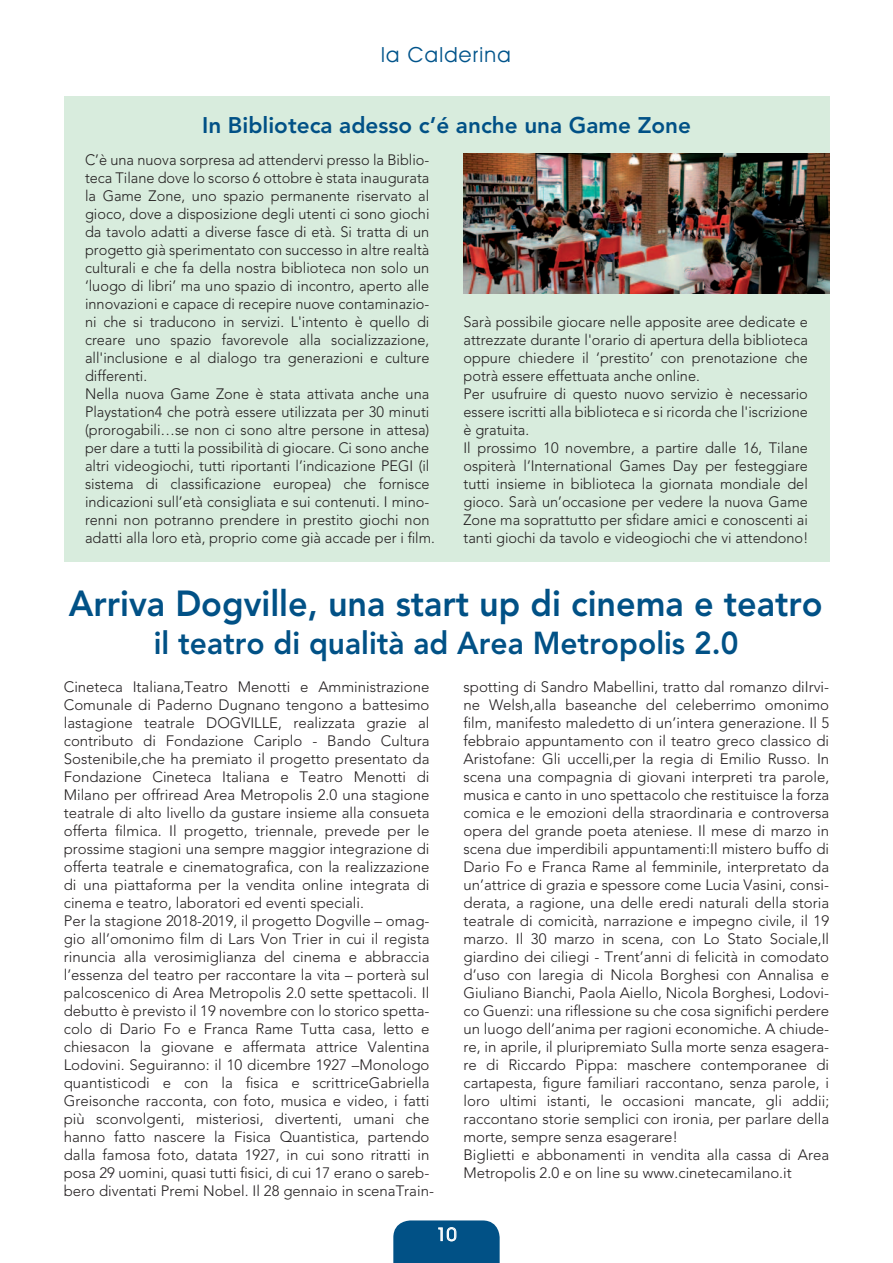
<style>
.page{position:relative;width:893px;height:1263px;background:#fff}
.page>*{position:absolute;margin:0;border:0;box-sizing:border-box;transform-origin:0 0}
.t1{font:800 36px "Avenir LT Std";color:#015186;scale:.95 1}
.t2{font:800 31.5px "Avenir LT Std";color:#015186;scale:.95 1}
.t3{font:800 22.5px "Avenir LT Std";color:#015186}
.t4{font:21px "Avant Garde IT Cby BT";letter-spacing:.06em;color:#01548b}
.t5{font:18px "Avant Garde IT Cby BT";color:#fff}
.t6{font:300 15px/18px "Avenir LT Std";color:#231f20}
</style>
<div class="page">
<svg style="left:393px;top:1220px;width:107px;height:43px;background:#115c8d"></svg>
<div style="left:64px;top:96px;width:765px;height:465px;background:#d8ecdd"></div>
<img style="left:463px;top:153px;width:366px;height:141px">
<p class="t4" style="left:381px;top:47px;width:131px">la Calderina</p>
<p class="t3" style="left:202px;top:114px;width:490px">In Biblioteca adesso c’é anche una Game Zone</p>
<p class="t6" style="left:85px;top:151px;width:351px">C’è una nuova sorpresa ad attendervi presso la Biblio&shy;teca Tilane dove lo scorso 6 ottobre è stata inaugurata la Game Zone, uno spazio permanente riservato al gioco, dove a disposizione degli utenti ci sono giochi da tavolo adatti a diverse fasce di età. Si tratta di un progetto già sperimentato con successo in altre realtà culturali e che fa della nostra biblioteca non solo un ‘luogo di libri’ ma uno spazio di incontro, aperto alle innovazioni e capace di recepire nuove contaminazio&shy;ni che si traducono in servizi. L'intento è quello di creare uno spazio favorevole alla socializzazione, all'inclusione e al dialogo tra generazioni e culture differenti.<br>Nella nuova Game Zone è stata attivata anche una Playstation4 che potrà essere utilizzata per 30 minuti (prorogabili…se non ci sono altre persone in attesa) per dare a tutti la possibilità di giocare. Ci sono anche altri videogiochi, tutti riportanti l’indicazione PEGI (il sistema di classificazione europea) che fornisce indicazioni sull’età consigliata e sui contenuti. I mino&shy;renni non potranno prendere in prestito giochi non adatti alla loro età, proprio come già accade per i film.</p>
<p class="t6" style="left:463px;top:313px;width:346px">Sarà possibile giocare nelle apposite aree dedicate e attrezzate durante l'orario di apertura della biblioteca oppure chiedere il ‘prestito’ con prenotazione che potrà essere effettuata anche online.<br>Per usufruire di questo nuovo servizio è necessario essere iscritti alla biblioteca e si ricorda che l'iscrizione è gratuita.<br>Il prossimo 10 novembre, a partire dalle 16, Tilane ospiterà l’International Games Day per festeggiare tutti insieme in biblioteca la giornata mondiale del gioco. Sarà un’occasione per vedere la nuova Game Zone ma soprattutto per sfidare amici e conoscenti ai tanti giochi da tavolo e videogiochi che vi attendono!</p>
<p class="t1" style="left:69px;top:586px;width:795px">Arriva Dogville, una start up di cinema e teatro</p>
<p class="t2" style="left:154px;top:628px;width:617px">il teatro di qualità ad Area Metropolis 2.0</p>
<p class="t6" style="left:64px;top:678px;width:372px">Cineteca Italiana,Teatro Menotti e Amministrazione Comunale di Paderno Dugnano tengono a battesimo lastagione teatrale DOGVILLE, realizzata grazie al contributo di Fondazione Cariplo - Bando Cultura Sostenibile,che ha premiato il progetto presentato da Fondazione Cineteca Italiana e Teatro Menotti di Milano per offriread Area Metropolis 2.0 una stagione teatrale di alto livello da gustare insieme alla consueta offerta filmica. Il progetto, triennale, prevede per le prossime stagioni una sempre maggior integrazione di offerta teatrale e cinematografica, con la realizzazione di una piattaforma per la vendita online integrata di cinema e teatro, laboratori ed eventi speciali.<br>Per la stagione 2018-2019, il progetto Dogville – omag&shy;gio all’omonimo film di Lars Von Trier in cui il regista rinuncia alla verosimiglianza del cinema e abbraccia l’essenza del teatro per raccontare la vita – porterà sul palcoscenico di Area Metropolis 2.0 sette spettacoli. Il debutto è previsto il 19 novembre con lo storico spetta&shy;colo di Dario Fo e Franca Rame Tutta casa, letto e chiesacon la giovane e affermata attrice Valentina Lodovini. Seguiranno: il 10 dicembre 1927 –Monologo quantisticodi e con la fisica e scrittriceGabriella Greisonche racconta, con foto, musica e video, i fatti più sconvolgenti, misteriosi, divertenti, umani che hanno fatto nascere la Fisica Quantistica, partendo dalla famosa foto, datata 1927, in cui sono ritratti in posa 29 uomini, quasi tutti fisici, di cui 17 erano o sareb&shy;bero diventati Premi Nobel. Il 28 gennaio in scenaTrain-</p>
<p class="t6" style="left:463px;top:678px;width:367px">spotting di Sandro Mabellini, tratto dal romanzo diIrvi&shy;ne Welsh,alla baseanche del celeberrimo omonimo film, manifesto maledetto di un’intera generazione. Il 5 febbraio appuntamento con il teatro greco classico di Aristofane: Gli uccelli,per la regia di Emilio Russo. In scena una compagnia di giovani interpreti tra parole, musica e canto in uno spettacolo che restituisce la forza comica e le emozioni della straordinaria e controversa opera del grande poeta ateniese. Il mese di marzo in scena due imperdibili appuntamenti:Il mistero buffo di Dario Fo e Franca Rame al femminile, interpretato da un’attrice di grazia e spessore come Lucia Vasini, consi&shy;derata, a ragione, una delle eredi naturali della storia teatrale di comicità, narrazione e impegno civile, il 19 marzo. Il 30 marzo in scena, con Lo Stato Sociale,Il giardino dei ciliegi - Trent’anni di felicità in comodato d’uso con laregia di Nicola Borghesi con Annalisa e Giuliano Bianchi, Paola Aiello, Nicola Borghesi, Lodovi&shy;co Guenzi: una riflessione su che cosa significhi perdere un luogo dell’anima per ragioni economiche. A chiude&shy;re, in aprile, il pluripremiato Sulla morte senza esagera&shy;re di Riccardo Pippa: maschere contemporanee di cartapesta, figure familiari raccontano, senza parole, i loro ultimi istanti, le occasioni mancate, gli addii; raccontano storie semplici con ironia, per parlare della morte, sempre senza esagerare!<br>Biglietti e abbonamenti in vendita alla cassa di Area Metropolis 2.0 e on line su www.cinetecamilano.it</p>
<p class="t5" style="left:436px;top:1228px;width:22px">10</p>
</div>
